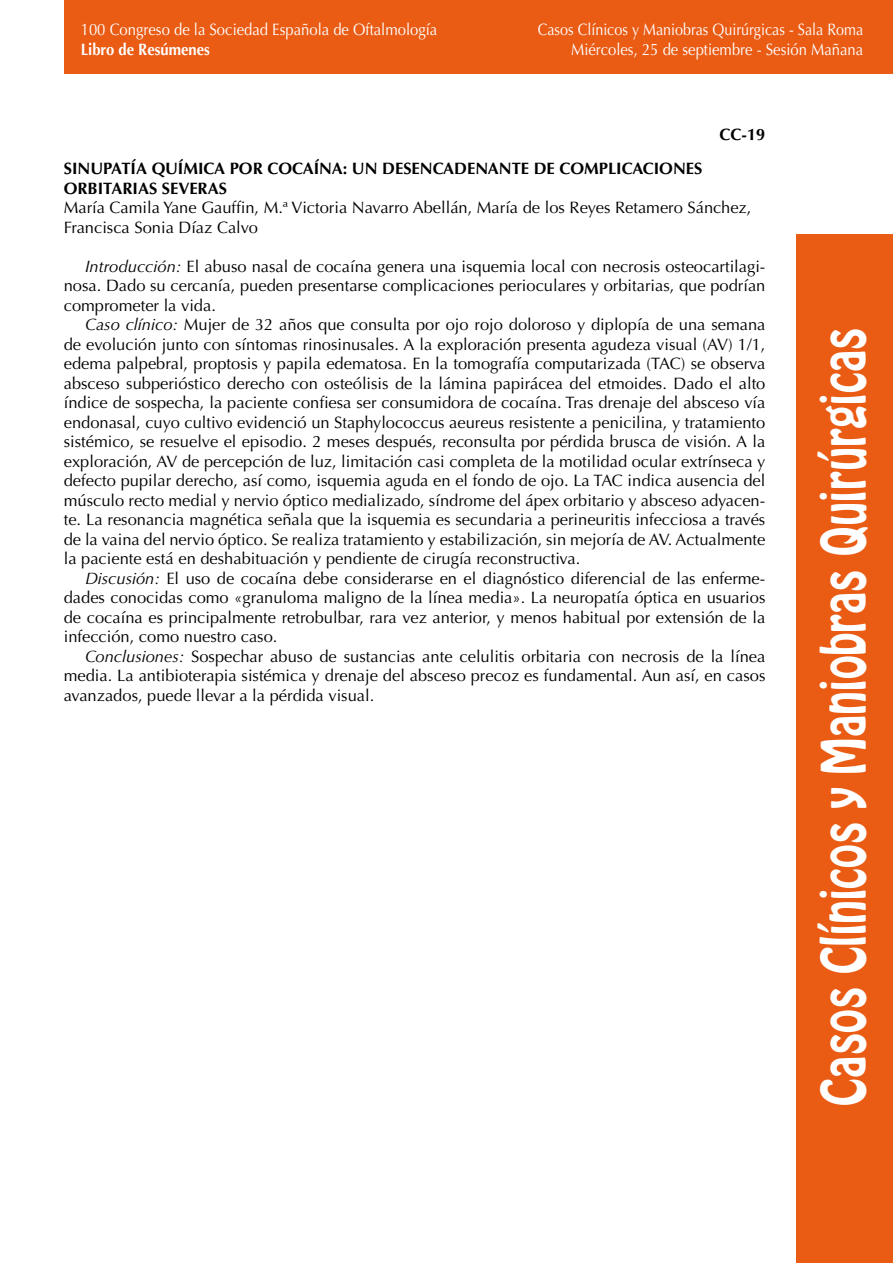
<style>
.page{position:relative;width:893px;height:1263px;background:#fff}
.page>*{position:absolute;margin:0;border:0;box-sizing:border-box;transform-origin:0 0}
.t1{font:54px "Hobo Std";color:#fff;scale:.8 1}
.t2{font:16.5px/19.5px "Optima LT Std";color:#000;text-align:justify}
.t3{font:16.5px "Optima LT Std";color:#fff;scale:.9 1}
.t4{font:700 16.5px/19.5px "Optima LT Std";color:#000}
.t5{font:16.5px "Optima LT Std";color:#fff;scale:.87 1}
.t6{font:700 16.5px "Optima LT Std";color:#fff;scale:.9 1}
.s1{font-style:italic}
</style>
<div class="page">
<div style="left:796px;top:234px;width:97px;height:1029px;background:#ea5b13"></div>
<div style="left:64px;top:0;width:829px;height:74px;background:#ea5b13"></div>
<p class="t3" style="left:81px;top:20px;width:398px">100 Congreso de la Sociedad Española de Oftalmología</p>
<p class="t5" style="left:538px;top:20px;width:375px">Casos Clínicos y Maniobras Quirúrgicas - Sala Roma</p>
<p class="t6" style="left:81px;top:39px;width:145px">Libro de Resúmenes</p>
<p class="t3" style="left:571px;top:39px;width:326px">Miércoles, 25 de septiembre - Sesión Mañana</p>
<p class="t4" style="left:720px;top:125px;width:47px">CC-19</p>
<p class="t4" style="left:64px;top:159px;width:640px">SINUPATÍA QUÍMICA POR COCAÍNA: UN DESENCADENANTE DE COMPLICACIONES<br>ORBITARIAS SEVERAS</p>
<p class="t2" style="left:64px;top:198px;width:689px">María Camila Yane Gauffin, M.ª Victoria Navarro Abellán, María de los Reyes Retamero Sánchez,<br>Francisca Sonia Díaz Calvo</p>
<p class="t2" style="left:64px;top:257px;width:703px;text-indent:21px"><span class="s1">Introducción:</span> El abuso nasal de cocaína genera una isquemia local con necrosis osteocartilagi&shy;nosa. Dado su cercanía, pueden presentarse complicaciones perioculares y orbitarias, que podrían comprometer la vida.</p>
<p class="t2" style="left:64px;top:315px;width:703px;text-indent:21px"><span class="s1">Caso clínico:</span> Mujer de 32 años que consulta por ojo rojo doloroso y diplopía de una semana de evolución junto con síntomas rinosinusales. A la exploración presenta agudeza visual (AV) 1/1, edema palpebral, proptosis y papila edematosa. En la tomografía computarizada (TAC) se observa absceso subperióstico derecho con osteólisis de la lámina papirácea del etmoides. Dado el alto índice de sospecha, la paciente confiesa ser consumidora de cocaína. Tras drenaje del absceso vía endonasal, cuyo cultivo evidenció un Staphylococcus aeureus resistente a penicilina, y tratamiento sistémico, se resuelve el episodio. 2 meses después, reconsulta por pérdida brusca de visión. A la exploración, AV de percepción de luz, limitación casi completa de la motilidad ocular extrínseca y defecto pupilar derecho, así como, isquemia aguda en el fondo de ojo. La TAC indica ausencia del músculo recto medial y nervio óptico medializado, síndrome del ápex orbitario y absceso adyacen&shy;te. La resonancia magnética señala que la isquemia es secundaria a perineuritis infecciosa a través de la vaina del nervio óptico. Se realiza tratamiento y estabilización, sin mejoría de AV. Actualmente la paciente está en deshabituación y pendiente de cirugía reconstructiva.</p>
<p class="t2" style="left:64px;top:569px;width:703px;text-indent:21px"><span class="s1">Discusión:</span> El uso de cocaína debe considerarse en el diagnóstico diferencial de las enferme&shy;dades conocidas como «granuloma maligno de la línea media». La neuropatía óptica en usuarios de cocaína es principalmente retrobulbar, rara vez anterior, y menos habitual por extensión de la infección, como nuestro caso.</p>
<p class="t2" style="left:64px;top:647px;width:703px;text-indent:21px"><span class="s1">Conclusiones:</span> Sospechar abuso de sustancias ante celulitis orbitaria con necrosis de la línea media. La antibioterapia sistémica y drenaje del absceso precoz es fundamental. Aun así, en casos avanzados, puede llevar a la pérdida visual.</p>
<h1 class="t1" style="left:806px;top:1105px;width:974px;rotate:-90deg">Casos Clínicos y Maniobras Quirúrgicas</h1>
</div>
